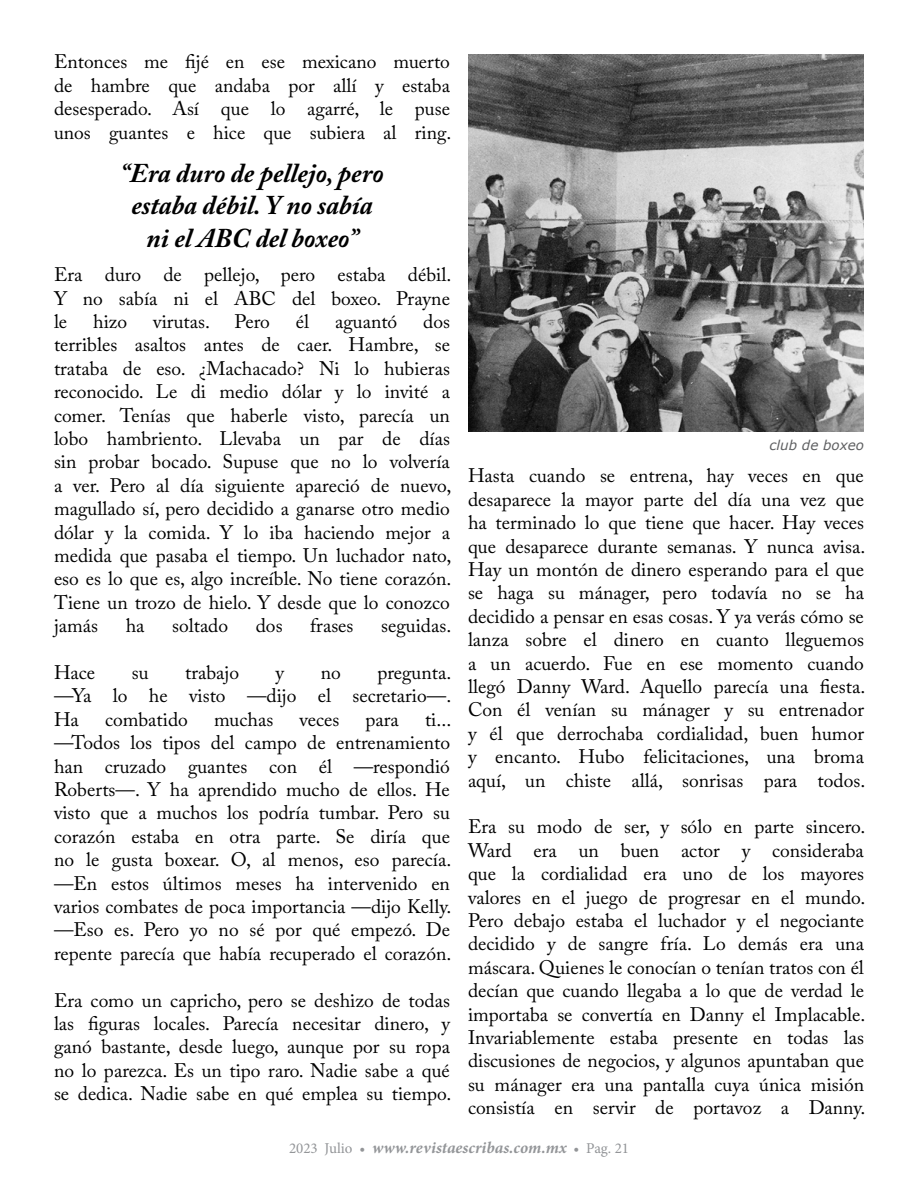
<style>
.page{position:relative;width:918px;height:1188px;background:#fff}
.page>*{position:absolute;margin:0;border:0;box-sizing:border-box;transform-origin:0 0}
.t1{font:italic 700 27px/32.4px "Adobe Caslon Pro";color:#000;text-align:center}
.t2{font:19.5px/23.4px "Adobe Caslon Pro";color:#000;text-align:justify}
.t3{font:italic 700 16.5px "Minion Pro";letter-spacing:.005em;color:#939598}
.t4{font:italic 13.5px "Verdana";color:#5f6062}
.s1{font-weight:400;font-style:normal;font-size:15px}
</style>
<div class="page">
<img style="left:468px;top:54px;width:396px;height:378px">
<p class="t2" style="left:54px;top:50px;width:399px">Entonces me fijé en ese mexicano muerto de hambre que andaba por allí y estaba desesperado. Así que lo agarré, le puse unos guantes e hice que subiera al ring.</p>
<h1 class="t1" style="left:120px;top:156px;width:265px">“Era duro de pellejo, pero estaba débil. Y no sabía ni el ABC del boxeo”</h1>
<p class="t2" style="left:54px;top:263px;width:399px">Era duro de pellejo, pero estaba débil.<br>Y no sabía ni el ABC del boxeo. Prayne le</p>
<p class="t2" style="left:54px;top:310px;width:399px;text-indent:369px">dos terribles asaltos antes de caer. Hambre, se trataba de eso. ¿Machacado? Ni lo hubieras reconocido. Le di medio dólar y lo invité a comer. Tenías que haberle visto, parecía un lobo hambriento. Llevaba un par de días sin probar bocado. Supuse que no lo volvería a ver. Pero al día siguiente apareció de nuevo, magullado sí, pero decidido a ganarse otro medio dólar y la comida. Y lo iba haciendo mejor a medida que pasaba el tiempo. Un luchador nato, eso es lo que es, algo increíble. No tiene corazón.<br>Tiene un trozo de hielo. Y desde que lo conozco jamás</p>
<p class="t2" style="left:93px;top:310px;width:36px">hizo</p>
<p class="t2" style="left:153px;top:310px;width:58px">virutas.</p>
<p class="t2" style="left:235px;top:310px;width:37px">Pero</p>
<p class="t2" style="left:296px;top:310px;width:15px">él</p>
<p class="t2" style="left:335px;top:310px;width:64px">aguantó</p>
<p class="t2" style="left:126px;top:614px;width:20px">ha</p>
<p class="t2" style="left:172px;top:614px;width:57px">soltado</p>
<p class="t2" style="left:256px;top:614px;width:28px">dos</p>
<p class="t2" style="left:310px;top:614px;width:45px">frases</p>
<p class="t2" style="left:381px;top:614px;width:72px">seguidas.</p>
<p class="t2" style="left:54px;top:661px;width:43px">Hace</p>
<p class="t2" style="left:132px;top:661px;width:18px">su</p>
<p class="t2" style="left:185px;top:661px;width:55px">trabajo</p>
<p class="t2" style="left:276px;top:661px;width:10px">y</p>
<p class="t2" style="left:321px;top:661px;width:22px">no</p>
<p class="t2" style="left:54px;top:661px;width:399px;text-indent:323px">pregunta. —Ya lo he visto —dijo el secretario—.<br>Ha</p>
<p class="t2" style="left:105px;top:707px;width:84px">combatido</p>
<p class="t2" style="left:214px;top:707px;width:61px">muchas</p>
<p class="t2" style="left:299px;top:707px;width:41px">veces</p>
<p class="t2" style="left:366px;top:707px;width:35px">para</p>
<p class="t2" style="left:54px;top:707px;width:399px;text-indent:371px">ti... —Todos los tipos del campo de entrenamiento han cruzado guantes con él —respondió Roberts—. Y ha aprendido mucho de ellos. He visto que a muchos los podría tumbar. Pero su corazón estaba en otra parte. Se diría que no le gusta boxear. O, al menos, eso parecía. —En estos últimos meses ha intervenido en varios combates de poca importancia —dijo Kelly. —Eso es. Pero yo no sé por qué empezó. De repente parecía que había recuperado el corazón.</p>
<p class="t2" style="left:54px;top:988px;width:399px">Era como un capricho, pero se deshizo de todas las figuras locales. Parecía necesitar dinero, y ganó bastante, desde luego, aunque por su ropa no lo parezca. Es un tipo raro. Nadie sabe a qué se dedica. Nadie sabe en qué emplea su tiempo.</p>
<p class="t4" style="left:770px;top:436px;width:96px">club de boxeo</p>
<p class="t2" style="left:468px;top:464px;width:399px">Hasta cuando se entrena, hay veces en que desaparece la mayor parte del día una vez que ha terminado lo que tiene que hacer. Hay veces que desaparece durante semanas. Y nunca avisa.<br>Hay un montón de dinero esperando para el que se haga su mánager, pero todavía no se ha decidido a pensar en esas cosas. Y ya verás cómo se lanza sobre el dinero en cuanto lleguemos a un acuerdo. Fue en ese momento cuando llegó Danny Ward. Aquello parecía una fiesta.<br>Con él venían su mánager y su entrenador y él que derrochaba cordialidad, buen humor y encanto. Hubo felicitaciones, una broma aquí, un chiste allá, sonrisas para todos.</p>
<p class="t2" style="left:468px;top:815px;width:399px">Era su modo de ser, y sólo en parte sincero.<br>Ward era un buen actor y consideraba que la cordialidad era uno de los mayores valores en el juego de progresar en el mundo.<br>Pero debajo estaba el luchador y el negociante decidido y de sangre fría. Lo demás era una máscara. Quienes le conocían o tenían tratos con él decían que cuando llegaba a lo que de verdad le importaba se convertía en Danny el Implacable.<br>Invariablemente estaba presente en todas las discusiones de negocios, y algunos apuntaban que su mánager era una pantalla cuya única misión consistía en servir de portavoz a Danny.</p>
<p class="t3" style="left:289px;top:1136px;width:342px"><span class="s1">2023 Julio •</span> www.revistaescribas.com.mx <span class="s1">• Pag. 21</span></p>
</div>
